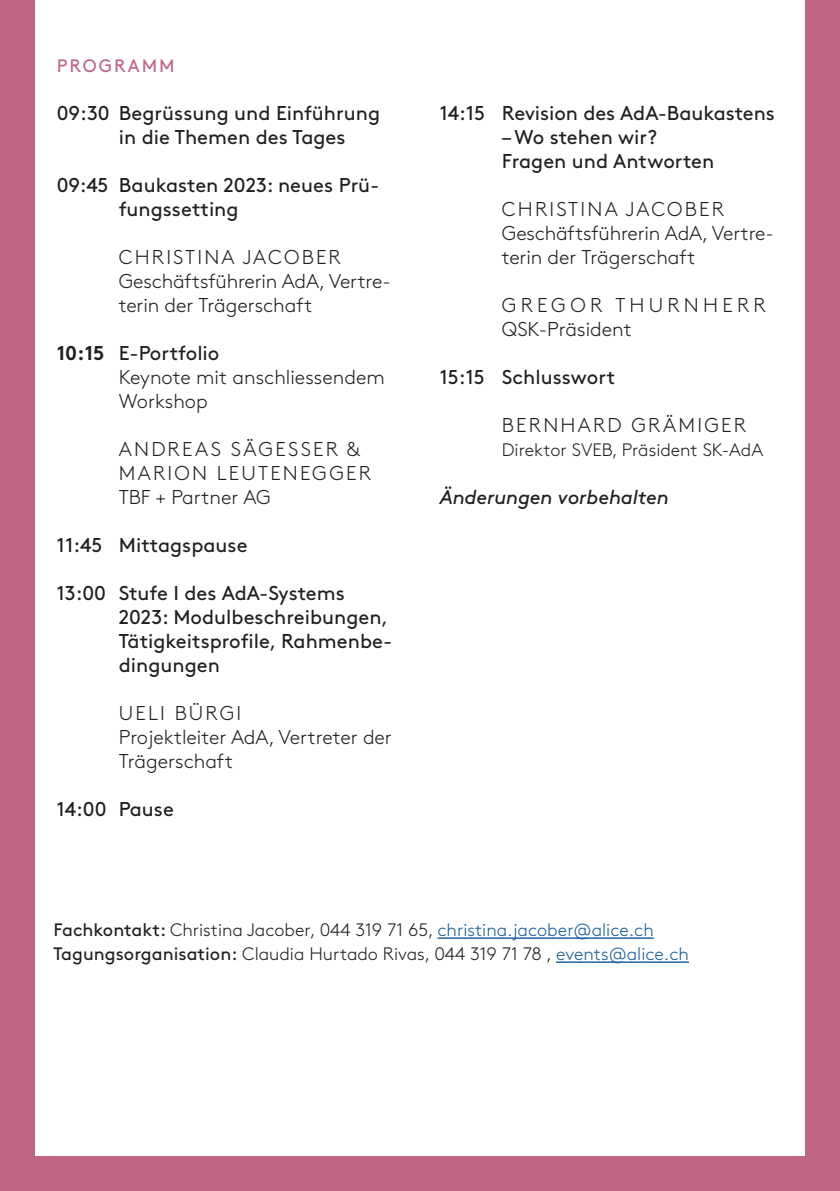
<style>
.page{position:relative;width:840px;height:1191px;background:#fff}
.page>*{position:absolute;margin:0;border:0;box-sizing:border-box;transform-origin:0 0}
.Programm_Titel{font:20px/24px "Brown Pro";color:#231f20}
.Programm_Beschrieb{font:300 20px/24px "Brown Pro";letter-spacing:-.005em;color:#231f20}
.Name{font:300 20px/24px "Brown Pro";letter-spacing:.11em;color:#231f20}
.Name-2{font:300 20px/24px "Brown Pro";color:#231f20}
.Programm_Titel-2{font:italic 20px "Brown Pro";letter-spacing:-.005em;color:#231f20}
.Programm_Beschrieb-2{font:300 20px "Brown Pro";letter-spacing:.21em;color:#231f20}
.Programm_Titel-3{font:300 18px "Brown Pro";color:#231f20}
.Programm_Beschrieb-3{font:300 18px "Brown Pro";color:#231f20}
.Titel_farbig{font:18px "Brown Pro";letter-spacing:.11em;color:#c06682}
.s1{font-weight:700}
.s2{font-weight:400}
.s3{color:#175d9e}
</style>
<div class="page">
<hr style="left:437px;top:937px;width:216px;height:2px;background:#175d9e">
<hr style="left:555px;top:961px;width:133px;height:2px;background:#175d9e">
<div style="left:0;top:0;width:34px;height:1191px;background:#c06682"></div>
<div style="left:0;top:1157px;width:839px;height:34px;background:#c06682"></div>
<div style="left:805px;top:0;width:34px;height:1191px;background:#c06682"></div>
<p class="Titel_farbig" style="left:57px;top:52px;width:119px">PROGRAMM</p>
<p class="Programm_Titel" style="left:119px;top:99px;width:262px;text-indent:-62px">09:30 Begrüssung und Einführung in die Themen des Tages</p>
<p class="Programm_Titel" style="left:119px;top:171px;width:262px;text-indent:-62px">09:45 Baukasten 2023: neues Prü&shy;fungssetting</p>
<p class="Name" style="left:119px;top:244px;width:223px">CHRISTINA JACOBER</p>
<p class="Programm_Beschrieb" style="left:119px;top:268px;width:273px">Geschäftsführerin AdA, Vertre&shy;terin der Trägerschaft</p>
<p class="Programm_Titel" style="left:57px;top:339px;width:164px"><span class="s1">10:15</span> E-Portfolio</p>
<p class="Name-2" style="left:119px;top:364px;width:267px">Keynote mit anschliessendem<br>Workshop</p>
<p class="Name" style="left:119px;top:436px;width:254px">ANDREAS SÄGESSER &amp;<br>MARION LEUTENEGGER</p>
<p class="Programm_Beschrieb" style="left:119px;top:484px;width:153px">TBF + Partner AG</p>
<p class="Programm_Titel" style="left:57px;top:531px;width:192px">11:45 Mittagspause</p>
<p class="Programm_Titel" style="left:119px;top:579px;width:275px;text-indent:-62px">13:00 Stufe I des AdA-Systems<br>2023: Modulbeschreibungen,<br>Tätigkeitsprofile, Rahmenbe&shy;dingungen</p>
<p class="Name" style="left:119px;top:700px;width:124px">UELI BÜRGI</p>
<p class="Programm_Beschrieb" style="left:119px;top:724px;width:274px">Projektleiter AdA, Vertreter der<br>Trägerschaft</p>
<p class="Programm_Titel" style="left:57px;top:795px;width:119px">14:00 Pause</p>
<p class="Programm_Titel" style="left:439px;top:99px;width:336px">14:15 Revision des AdA-Baukastens</p>
<p class="Programm_Titel" style="left:501px;top:123px;width:157px">– Wo stehen wir?</p>
<p class="Programm_Titel" style="left:501px;top:147px;width:214px">Fragen und Antworten</p>
<p class="Name" style="left:501px;top:196px;width:223px">CHRISTINA JACOBER</p>
<p class="Programm_Beschrieb" style="left:501px;top:220px;width:273px">Geschäftsführerin AdA, Vertre&shy;terin der Trägerschaft</p>
<p class="Programm_Beschrieb-2" style="left:501px;top:290px;width:265px">GREGOR THURNHERR</p>
<p class="Programm_Beschrieb" style="left:501px;top:316px;width:131px">QSK-Präsident</p>
<p class="Programm_Titel" style="left:439px;top:363px;width:177px">15:15 Schlusswort</p>
<p class="Name" style="left:501px;top:412px;width:246px">BERNHARD GRÄMIGER</p>
<p class="Programm_Beschrieb-3" style="left:501px;top:436px;width:262px">Direktor SVEB, Präsident SK-AdA</p>
<p class="Programm_Titel-2" style="left:439px;top:482px;width:230px">Änderungen vorbehalten</p>
<p class="Programm_Titel-3" style="left:53px;top:916px;width:601px"><span class="s2">Fachkontakt:</span> Christina Jacober, 044 319 71 65, <span class="s3">christina.jacober@alice.ch</span></p>
<p class="Programm_Titel-3" style="left:53px;top:940px;width:636px"><span class="s2">Tagungsorganisation:</span> Claudia Hurtado Rivas, 044 319 71 78 , <span class="s3">events@alice.ch</span></p>
</div>
